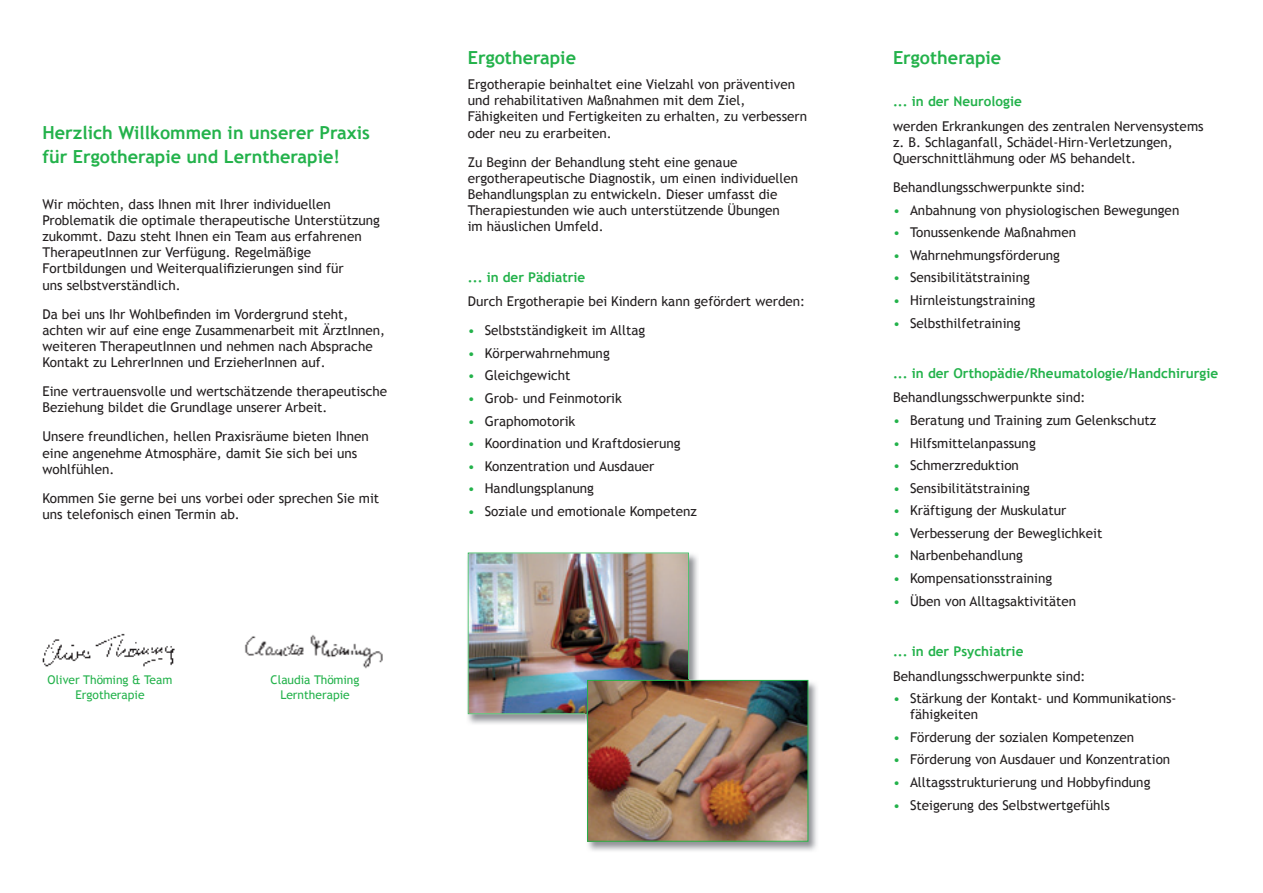
<style>
.page{position:relative;width:1263px;height:893px;background:#fff}
.page>*{position:absolute;margin:0;border:0;box-sizing:border-box;transform-origin:0 0}
.t1{font:700 18px/24px "Trebuchet MS";color:#23b24b}
.t2{font:13.5px/16.2px "Trebuchet MS";color:#231f20}
.t3{font:700 13.5px "Trebuchet MS";color:#23b24b}
.t4{font:12px/14.4px "Trebuchet MS";color:#23b24b;text-align:center}
.s1{color:#23b24b}
</style>
<div class="page">
<img style="left:467px;top:552px;width:231px;height:172px">
<img style="left:468px;top:553px;width:221px;height:161px">
<img style="left:588px;top:679px;width:229px;height:172px">
<img style="left:586px;top:679px;width:103px;height:35px">
<img style="left:589px;top:682px;width:217px;height:158px">
<div style="left:587px;top:680px;width:221px;height:162px;border:1px solid #23b24b"></div>
<img style="left:42px;top:633px;width:133px;height:34px">
<img style="left:244px;top:635px;width:139px;height:34px">
<h1 class="t1" style="left:43px;top:120px;width:329px">Herzlich Willkommen in unserer Praxis für Ergotherapie und Lerntherapie!</h1>
<p class="t2" style="left:43px;top:196px;width:339px">Wir möchten, dass Ihnen mit Ihrer individuellen Problematik die optimale therapeutische Unterstützung zukommt. Dazu steht Ihnen ein Team aus erfahrenen TherapeutInnen zur Verfügung. Regelmäßige Fortbildungen und Weiterqualifizierungen sind für<br>uns selbstverständlich.</p>
<p class="t2" style="left:43px;top:306px;width:344px">Da bei uns Ihr Wohlbefinden im Vordergrund steht, achten wir auf eine enge Zusammenarbeit mit ÄrztInnen, weiteren TherapeutInnen und nehmen nach Absprache Kontakt zu LehrerInnen und ErzieherInnen auf.</p>
<p class="t2" style="left:43px;top:384px;width:346px">Eine vertrauensvolle und wertschätzende therapeutische<br>Beziehung bildet die Grundlage unserer Arbeit.</p>
<p class="t2" style="left:43px;top:429px;width:328px">Unsere freundlichen, hellen Praxisräume bieten Ihnen eine angenehme Atmosphäre, damit Sie sich bei uns wohlfühlen.</p>
<p class="t2" style="left:43px;top:490px;width:338px">Kommen Sie gerne bei uns vorbei oder sprechen Sie mit uns telefonisch einen Termin ab.</p>
<p class="t4" style="left:48px;top:673px;width:126px">Oliver Thöming &amp; Team<br>Ergotherapie</p>
<p class="t4" style="left:271px;top:673px;width:90px">Claudia Thöming<br>Lerntherapie</p>
<h1 class="t1" style="left:468px;top:46px;width:110px">Ergotherapie</h1>
<p class="t2" style="left:468px;top:76px;width:341px">Ergotherapie beinhaltet eine Vielzahl von präventiven und rehabilitativen Maßnahmen mit dem Ziel, Fähigkeiten und Fertigkeiten zu erhalten, zu verbessern oder neu zu erarbeiten.</p>
<p class="t2" style="left:468px;top:154px;width:332px">Zu Beginn der Behandlung steht eine genaue ergotherapeutische Diagnostik, um einen individuellen Behandlungsplan zu entwickeln. Dieser umfasst die Therapiestunden wie auch unterstützende Übungen im häuslichen Umfeld.</p>
<p class="t3" style="left:468px;top:268px;width:119px">... in der Pädiatrie</p>
<p class="t2" style="left:468px;top:294px;width:339px">Durch Ergotherapie bei Kindern kann gefördert werden:</p>
<p class="t2" style="left:468px;top:323px;width:179px"><span class="s1">•</span> Selbstständigkeit im Alltag</p>
<p class="t2" style="left:468px;top:345px;width:143px"><span class="s1">•</span> Körperwahrnehmung</p>
<p class="t2" style="left:468px;top:368px;width:104px"><span class="s1">•</span> Gleichgewicht</p>
<p class="t2" style="left:468px;top:390px;width:156px"><span class="s1">•</span> Grob- und Feinmotorik</p>
<p class="t2" style="left:468px;top:413px;width:109px"><span class="s1">•</span> Graphomotorik</p>
<p class="t2" style="left:468px;top:435px;width:214px"><span class="s1">•</span> Koordination und Kraftdosierung</p>
<p class="t2" style="left:468px;top:458px;width:188px"><span class="s1">•</span> Konzentration und Ausdauer</p>
<p class="t2" style="left:468px;top:481px;width:128px"><span class="s1">•</span> Handlungsplanung</p>
<p class="t2" style="left:468px;top:503px;width:231px"><span class="s1">•</span> Soziale und emotionale Kompetenz</p>
<h1 class="t1" style="left:893px;top:46px;width:110px">Ergotherapie</h1>
<p class="t3" style="left:893px;top:93px;width:130px">... in der Neurologie</p>
<p class="t2" style="left:893px;top:118px;width:312px">werden Erkrankungen des zentralen Nervensystems z. B. Schlaganfall, Schädel-Hirn-Verletzungen,<br>Querschnittlähmung oder MS behandelt.</p>
<p class="t2" style="left:893px;top:179px;width:194px">Behandlungsschwerpunkte sind:</p>
<p class="t2" style="left:893px;top:202px;width:288px"><span class="s1">•</span> Anbahnung von physiologischen Bewegungen</p>
<p class="t2" style="left:893px;top:225px;width:185px"><span class="s1">•</span> Tonussenkende Maßnahmen</p>
<p class="t2" style="left:893px;top:247px;width:168px"><span class="s1">•</span> Wahrnehmungsförderung</p>
<p class="t2" style="left:893px;top:270px;width:138px"><span class="s1">•</span> Sensibilitätstraining</p>
<p class="t2" style="left:893px;top:292px;width:144px"><span class="s1">•</span> Hirnleistungstraining</p>
<p class="t2" style="left:893px;top:315px;width:129px"><span class="s1">•</span> Selbsthilfetraining</p>
<p class="t3" style="left:893px;top:364px;width:327px">... in der Orthopädie/Rheumatologie/Handchirurgie</p>
<p class="t2" style="left:893px;top:390px;width:194px">Behandlungsschwerpunkte sind:</p>
<p class="t2" style="left:893px;top:412px;width:265px"><span class="s1">•</span> Beratung und Training zum Gelenkschutz</p>
<p class="t2" style="left:893px;top:435px;width:144px"><span class="s1">•</span> Hilfsmittelanpassung</p>
<p class="t2" style="left:893px;top:457px;width:127px"><span class="s1">•</span> Schmerzreduktion</p>
<p class="t2" style="left:893px;top:480px;width:138px"><span class="s1">•</span> Sensibilitätstraining</p>
<p class="t2" style="left:893px;top:503px;width:175px"><span class="s1">•</span> Kräftigung der Muskulatur</p>
<p class="t2" style="left:893px;top:525px;width:211px"><span class="s1">•</span> Verbesserung der Beweglichkeit</p>
<p class="t2" style="left:893px;top:548px;width:131px"><span class="s1">•</span> Narbenbehandlung</p>
<p class="t2" style="left:893px;top:570px;width:161px"><span class="s1">•</span> Kompensationsstraining</p>
<p class="t2" style="left:893px;top:593px;width:185px"><span class="s1">•</span> Üben von Alltagsaktivitäten</p>
<p class="t3" style="left:893px;top:643px;width:132px">... in der Psychiatrie</p>
<p class="t2" style="left:893px;top:668px;width:194px">Behandlungsschwerpunkte sind:</p>
<p class="t2" style="left:910px;top:690px;width:268px;text-indent:-17px"><span class="s1">•</span> Stärkung der Kontakt- und Kommunikations&shy;fähigkeiten</p>
<p class="t2" style="left:893px;top:729px;width:243px"><span class="s1">•</span> Förderung der sozialen Kompetenzen</p>
<p class="t2" style="left:893px;top:752px;width:279px"><span class="s1">•</span> Förderung von Ausdauer und Konzentration</p>
<p class="t2" style="left:893px;top:774px;width:259px"><span class="s1">•</span> Alltagsstrukturierung und Hobbyfindung</p>
<p class="t2" style="left:893px;top:797px;width:218px"><span class="s1">•</span> Steigerung des Selbstwertgefühls</p>
</div>
